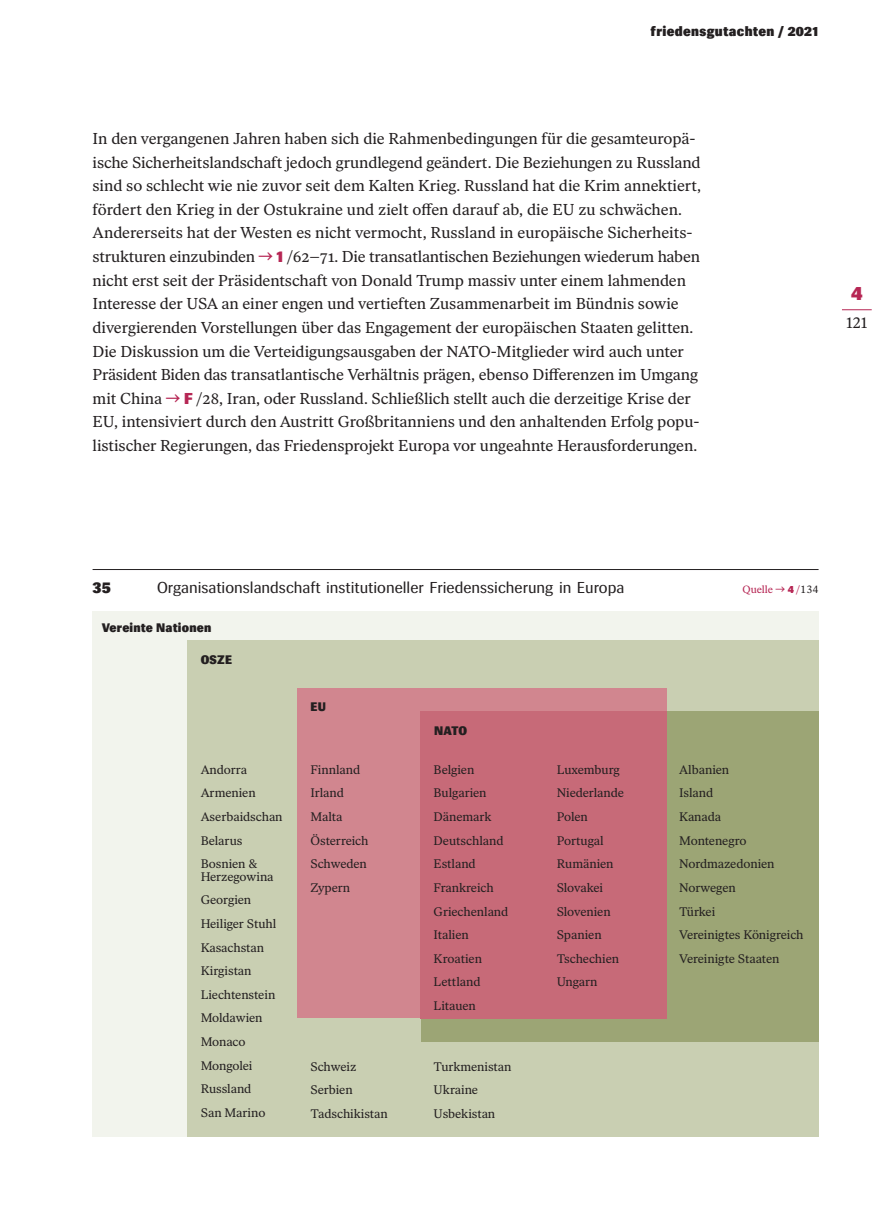
<style>
.page{position:relative;width:893px;height:1212px;background:#fff}
.page>*{position:absolute;margin:0;border:0;box-sizing:border-box;transform-origin:0 0}
.t1{font:900 19.5px "Siri";color:#b62654}
.t2{font:15.75px/23.7px "Ivar Text";letter-spacing:-.005em;color:#231f20}
.t3{font:15.75px "Siri";color:#231f20}
.t4{font:900 15.75px "Siri";color:#231f20}
.t5{font:15px "Ivar Text";color:#231f20}
.t6{font:900 13.5px "Siri";letter-spacing:.025em;color:#231f20}
.t7{font:12.3px/23.5px "Ivar Text";letter-spacing:-.01em;color:#231f20}
.t8{font:12.3px/23.5px "Ivar Text";letter-spacing:-.03em;color:#231f20}
.t9{font:900 12.3px "Siri";letter-spacing:.02em;color:#231f20}
.t10{font:10.5px "Ivar Text";color:#b62654}
.s1{font-style:inherit}
.s2{color:#b62654}
.s3{font-family:"Siri";font-weight:900;color:#b62654}
.s4{font-family:"Siri";font-weight:900}
.s5{color:#231f20}
</style>
<div class="page">
<hr style="left:842px;top:309px;width:30px;height:1px;background:#b62654">
<div style="left:93px;top:611px;width:726px;height:525px;background:#f2f4ed"></div>
<div style="left:187px;top:640px;width:632px;height:496px;background:#c9cfb2"></div>
<div style="left:298px;top:688px;width:369px;height:330px;background:#d1868f"></div>
<div style="left:421px;top:711px;width:398px;height:331px;background:#9ca575"></div>
<hr style="left:93px;top:569px;width:726px;height:1px;background:#231f20">
<div style="left:420px;top:711px;width:247px;height:307px;background:#c76a78"></div>
<p class="t6" style="left:651px;top:23px;width:169px">friedensgutachten / <span class="s1">2021</span></p>
<p class="t2" style="left:93px;top:127px;width:610px">In den vergangenen Jahren haben sich die Rahmenbedingungen für die gesamteuropä&shy;ische Sicherheitslandschaft jedoch grundlegend geändert. Die Beziehungen zu Russland sind so schlecht wie nie zuvor seit dem Kalten Krieg. Russland hat die Krim annektiert, fördert den Krieg in der Ostukraine und zielt offen darauf ab, die EU zu schwächen.<br>Andererseits hat der Westen es nicht vermocht, Russland in europäische Sicherheits&shy;strukturen einzubinden <span class="s2">→</span> <span class="s3">1</span> /62–71. Die transatlantischen Beziehungen wiederum haben nicht erst seit der Präsidentschaft von Donald Trump massiv unter einem lahmenden Interesse der USA an einer engen und vertieften Zusammenarbeit im Bündnis sowie divergierenden Vorstellungen über das Engagement der europäischen Staaten gelitten.<br>Die Diskussion um die Verteidigungsausgaben der NATO-Mitglieder wird auch unter Präsident Biden das transatlantische Verhältnis prägen, ebenso Differenzen im Umgang mit China <span class="s2">→</span> <span class="s3">F</span> /28, Iran, oder Russland. Schließlich stellt auch die derzeitige Krise der EU, intensiviert durch den Austritt Großbritanniens und den anhaltenden Erfolg popu&shy;listischer Regierungen, das Friedensprojekt Europa vor ungeahnte Herausforderungen.</p>
<p class="t1" style="left:851px;top:282px;width:13px">4</p>
<p class="t5" style="left:846px;top:314px;width:23px">121</p>
<p class="t4" style="left:93px;top:578px;width:20px">35</p>
<p class="t3" style="left:157px;top:579px;width:469px">Organisationslandschaft institutioneller Friedenssicherung in Europa</p>
<p class="t9" style="left:102px;top:620px;width:111px">Vereinte Nationen</p>
<p class="t9" style="left:201px;top:652px;width:33px">OSZE</p>
<p class="t9" style="left:311px;top:699px;width:17px">EU</p>
<p class="t9" style="left:434px;top:723px;width:35px">NATO</p>
<p class="t10" style="left:743px;top:583px;width:77px">Quelle → <span class="s4">4</span> /<span class="s5">134</span></p>
<p class="t7" style="left:201px;top:758px;width:83px">Andorra<br>Armenien<br>Aserbaidschan<br>Belarus<br>Bosnien &amp;</p>
<p class="t7" style="left:201px;top:865px;width:77px">Herzegowina<br>Georgien<br>Heiliger Stuhl<br>Kasachstan<br>Kirgistan<br>Liechtenstein<br>Moldawien<br>Monaco<br>Mongolei<br>Russland<br>San Marino</p>
<p class="t7" style="left:311px;top:758px;width:60px">Finnland<br>Irland<br>Malta<br>Österreich<br>Schweden<br>Zypern</p>
<p class="t8" style="left:679px;top:758px;width:126px">Albanien<br>Island<br>Kanada<br>Montenegro<br>Nordmazedonien<br>Norwegen<br>Türkei<br>Vereinigtes Königreich<br>Vereinigte Staaten</p>
<p class="t7" style="left:434px;top:758px;width:76px">Belgien<br>Bulgarien<br>Dänemark<br>Deutschland<br>Estland<br>Frankreich<br>Griechenland<br>Italien<br>Kroatien<br>Lettland<br>Litauen</p>
<p class="t7" style="left:557px;top:758px;width:69px">Luxemburg<br>Niederlande<br>Polen<br>Portugal<br>Rumänien<br>Slovakei<br>Slovenien<br>Spanien<br>Tschechien<br>Ungarn</p>
<p class="t7" style="left:311px;top:1055px;width:79px">Schweiz<br>Serbien<br>Tadschikistan</p>
<p class="t7" style="left:434px;top:1055px;width:79px">Turkmenistan<br>Ukraine<br>Usbekistan</p>
</div>
